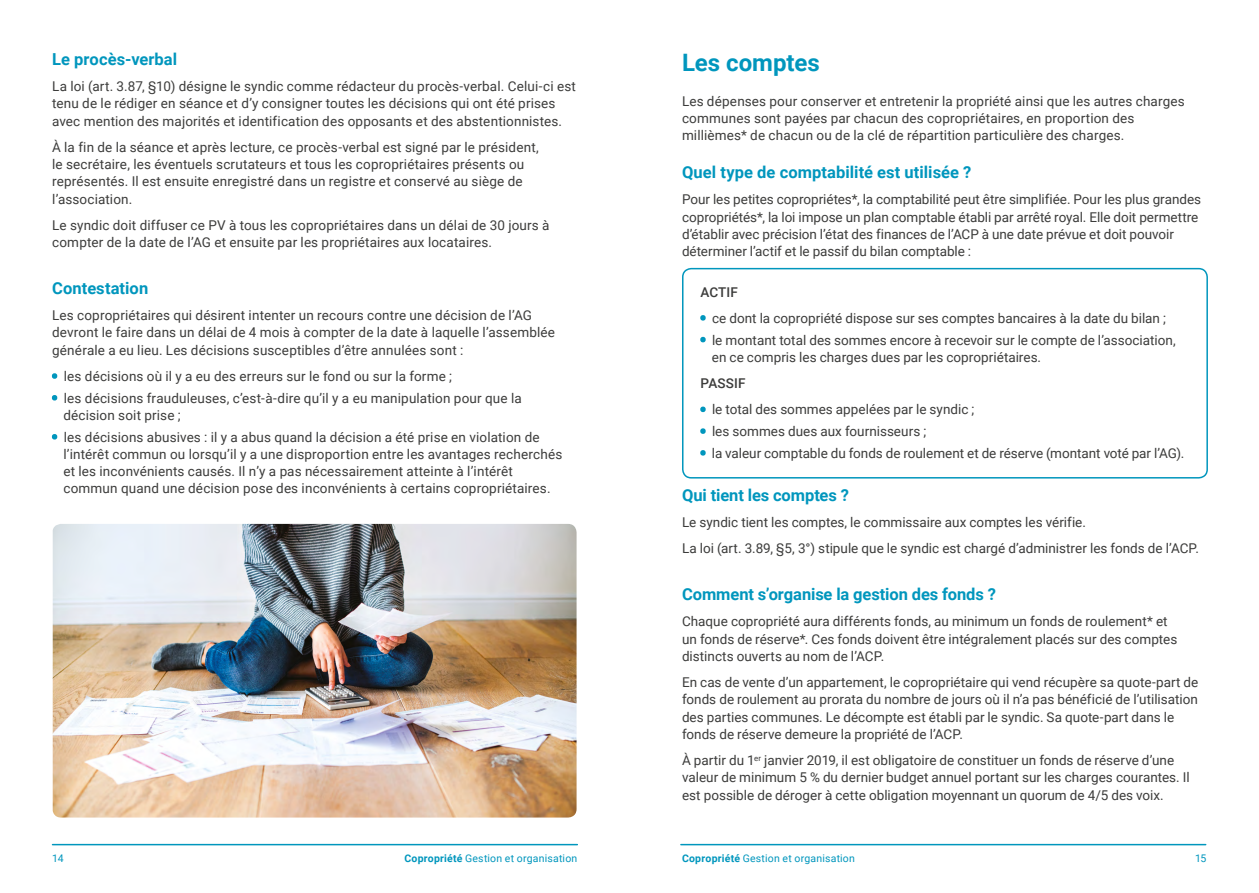
<style>
.page{position:relative;width:1259px;height:893px;background:#fff}
.page>*{position:absolute;margin:0;border:0;box-sizing:border-box;transform-origin:0 0}
.t1{font:700 24px "Roboto";color:#0096bd}
.t2{font:700 16.5px "Roboto";color:#0096bd}
.t3{font:13.5px/17.2px "Roboto";letter-spacing:.005em;color:#3c3c3b}
.t4{font:500 13.5px "Roboto";letter-spacing:.005em;color:#3c3c3b}
.t5{font:10.5px "Roboto";letter-spacing:.02em;color:#0096bd}
.s1{font-weight:700;color:#0096bd}
.s2{font-weight:700}
</style>
<div class="page">
<hr style="left:52px;top:844px;width:525px;height:1px;background:#0096bd">
<hr style="left:681px;top:844px;width:524px;height:1px;background:#0096bd">
<svg style="left:51px;top:373px;width:7px;height:6px"></svg>
<svg style="left:51px;top:395px;width:7px;height:6px"></svg>
<svg style="left:51px;top:434px;width:7px;height:6px"></svg>
<svg style="left:700px;top:315px;width:6px;height:6px"></svg>
<svg style="left:700px;top:336px;width:6px;height:7px"></svg>
<svg style="left:700px;top:406px;width:6px;height:7px"></svg>
<svg style="left:700px;top:428px;width:6px;height:6px"></svg>
<svg style="left:700px;top:450px;width:6px;height:6px"></svg>
<div style="left:682px;top:268px;width:526px;height:211px;border:2px solid #0096bd;border-radius:9px"></div>
<img style="left:53px;top:524px;width:523px;height:293px">
<p class="t2" style="left:52px;top:47px;width:127px">Le procès-verbal</p>
<p class="t3" style="left:52px;top:77px;width:525px">La loi (art. 3.87, §10) désigne le syndic comme rédacteur du procès-verbal. Celui-ci est tenu de le rédiger en séance et d’y consigner toutes les décisions qui ont été prises avec mention des majorités et identification des opposants et des abstentionnistes.</p>
<p class="t3" style="left:52px;top:138px;width:488px">À la fin de la séance et après lecture, ce procès-verbal est signé par le président, le secrétaire, les éventuels scrutateurs et tous les copropriétaires présents ou représentés. Il est ensuite enregistré dans un registre et conservé au siège de l’association.</p>
<p class="t3" style="left:52px;top:216px;width:499px">Le syndic doit diffuser ce PV à tous les copropriétaires dans un délai de 30 jours à compter de la date de l’AG et ensuite par les propriétaires aux locataires.</p>
<p class="t2" style="left:52px;top:277px;width:98px">Contestation</p>
<p class="t3" style="left:52px;top:306px;width:504px">Les copropriétaires qui désirent intenter un recours contre une décision de l’AG devront le faire dans un délai de 4 mois à compter de la date à laquelle l’assemblée générale a eu lieu. Les décisions susceptibles d’être annulées sont :</p>
<p class="t3" style="left:52px;top:367px;width:401px"><span class="s1">•</span> les décisions où il y a eu des erreurs sur le fond ou sur la forme ;</p>
<p class="t3" style="left:63px;top:389px;width:460px;text-indent:-11px"><span class="s1">•</span> les décisions frauduleuses, c’est-à-dire qu’il y a eu manipulation pour que la décision soit prise ;</p>
<p class="t3" style="left:63px;top:428px;width:500px;text-indent:-11px"><span class="s1">•</span> les décisions abusives : il y a abus quand la décision a été prise en violation de l’intérêt commun ou lorsqu’il y a une disproportion entre les avantages recherchés et les inconvénients causés. Il n’y a pas nécessairement atteinte à l’intérêt commun quand une décision pose des inconvénients à certains copropriétaires.</p>
<h1 class="t1" style="left:682px;top:45px;width:139px">Les comptes</h1>
<p class="t3" style="left:682px;top:92px;width:504px">Les dépenses pour conserver et entretenir la propriété ainsi que les autres charges communes sont payées par chacun des copropriétaires, en proportion des millièmes* de chacun ou de la clé de répartition particulière des charges.</p>
<p class="t2" style="left:682px;top:161px;width:291px">Quel type de comptabilité est utilisée ?</p>
<p class="t3" style="left:682px;top:190px;width:521px">Pour les petites copropriétes*, la comptabilité peut être simplifiée. Pour les plus grandes copropriétés*, la loi impose un plan comptable établi par arrêté royal. Elle doit permettre d’établir avec précision l’état des finances de l’ACP à une date prévue et doit pouvoir déterminer l’actif et le passif du bilan comptable :</p>
<p class="t4" style="left:700px;top:282px;width:39px">ACTIF</p>
<p class="t3" style="left:700px;top:309px;width:467px"><span class="s1">•</span> ce dont la copropriété dispose sur ses comptes bancaires à la date du bilan ;</p>
<p class="t3" style="left:712px;top:331px;width:465px;text-indent:-11px"><span class="s1">•</span> le montant total des sommes encore à recevoir sur le compte de l’association, en ce compris les charges dues par les copropriétaires.</p>
<p class="t4" style="left:700px;top:374px;width:47px">PASSIF</p>
<p class="t3" style="left:700px;top:400px;width:275px"><span class="s1">•</span> le total des sommes appelées par le syndic ;</p>
<p class="t3" style="left:700px;top:422px;width:227px"><span class="s1">•</span> les sommes dues aux fournisseurs ;</p>
<p class="t3" style="left:700px;top:444px;width:485px"><span class="s1">•</span> la valeur comptable du fonds de roulement et de réserve (montant voté par l’AG).</p>
<p class="t2" style="left:682px;top:483px;width:168px">Qui tient les comptes ?</p>
<p class="t3" style="left:682px;top:509px;width:518px;line-height:26.2px">Le syndic tient les comptes, le commissaire aux comptes les vérifie.<br>La loi (art. 3.89, §5, 3°) stipule que le syndic est chargé d’administrer les fonds de l’ACP.</p>
<p class="t2" style="left:682px;top:583px;width:315px">Comment s’organise la gestion des fonds ?</p>
<p class="t3" style="left:682px;top:612px;width:497px">Chaque copropriété aura différents fonds, au minimum un fonds de roulement* et un fonds de réserve*. Ces fonds doivent être intégralement placés sur des comptes distincts ouverts au nom de l’ACP.</p>
<p class="t3" style="left:682px;top:673px;width:518px">En cas de vente d’un appartement, le copropriétaire qui vend récupère sa quote-part de fonds de roulement au prorata du nombre de jours où il n’a pas bénéficié de l’utilisation des parties communes. Le décompte est établi par le syndic. Sa quote-part dans le fonds de réserve demeure la propriété de l’ACP.</p>
<p class="t3" style="left:682px;top:751px;width:509px">À partir du 1<sup>er</sup> janvier 2019, il est obligatoire de constituer un fonds de réserve d’une valeur de minimum 5 % du dernier budget annuel portant sur les charges courantes. Il est possible de déroger à cette obligation moyennant un quorum de 4/5 des voix.</p>
<p class="t5" style="left:52px;top:851px;width:13px">14</p>
<p class="t5" style="left:404px;top:851px;width:174px"><span class="s2">Copropriété</span> Gestion et organisation</p>
<p class="t5" style="left:682px;top:851px;width:174px"><span class="s2">Copropriété</span> Gestion et organisation</p>
<p class="t5" style="left:1195px;top:850px;width:13px">15</p>
</div>
